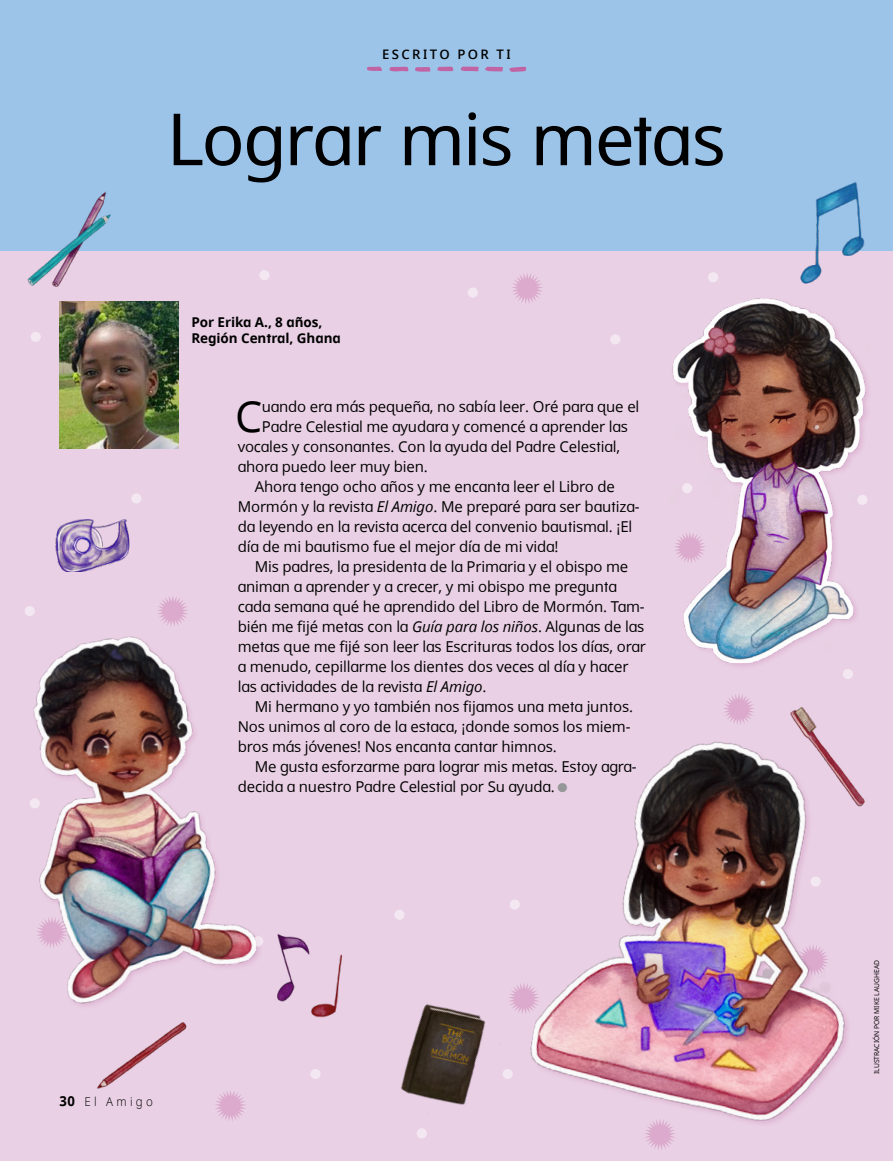
<style>
.page{position:relative;width:893px;height:1161px;background:#fff}
.page>*{position:absolute;margin:0;border:0;box-sizing:border-box;transform-origin:0 0}
.t1{font:72px "Dots Solid Condlds Lat";letter-spacing:-.025em;color:#000;scale:1.1 1}
.p1_first{font:43.05px "Dots Solidlds Lat";color:#000}
.p1{font:15px/20px "Dots Solidlds Lat";letter-spacing:-.01em;color:#000}
.p1_first-2{font:15px "Dots Solidlds Lat";letter-spacing:-.01em;color:#000}
.t2{font:700 13.5px/15.8px "Dots Solidlds Lat";letter-spacing:-.005em;color:#000}
.t3{font:600 13.2px "Dots Solidlds Lat";letter-spacing:.18em;color:#000}
.t4{font:300 12.3px "Dots Solidlds Lat";letter-spacing:.28em;color:#000;scale:.95 1}
.t5{font:6.75px "Dots Solidlds Lat";color:#000}
.s1{font-style:italic}
.s2{font-family:"Ding P Ilds Dpi";font-size:12.75px;color:#969798}
.s3{font-weight:700;font-size:13.8px}
</style>
<div class="page">
<div style="left:0;top:251px;width:893px;height:910px;background:#e9d0e4"></div>
<div style="left:0;top:0;width:893px;height:251px;background:#9cc4e9"></div>
<img style="left:60px;top:301px;width:119px;height:147px">
<svg style="left:389px;top:67px;width:19px;height:4px"></svg>
<svg style="left:460px;top:66px;width:19px;height:5px"></svg>
<svg style="left:485px;top:67px;width:18px;height:5px"></svg>
<svg style="left:509px;top:67px;width:17px;height:5px"></svg>
<svg style="left:415px;top:67px;width:15px;height:5px"></svg>
<svg style="left:437px;top:67px;width:16px;height:4px"></svg>
<svg style="left:367px;top:67px;width:15px;height:4px"></svg>
<img style="left:672px;top:298px;width:196px;height:365px">
<img style="left:27px;top:615px;width:236px;height:391px">
<img style="left:510px;top:741px;width:338px;height:383px">
<img style="left:400px;top:975px;width:123px;height:161px">
<img style="left:773px;top:707px;width:92px;height:109px">
<svg style="left:157px;top:596px;width:32px;height:31px"></svg>
<svg style="left:512px;top:273px;width:31px;height:31px"></svg>
<svg style="left:674px;top:531px;width:32px;height:33px"></svg>
<svg style="left:724px;top:694px;width:30px;height:30px"></svg>
<svg style="left:508px;top:982px;width:32px;height:32px"></svg>
<svg style="left:215px;top:1090px;width:31px;height:31px"></svg>
<div style="left:259px;top:270px;width:11px;height:10px;background:#f3e7f1;border-radius:50%"></div>
<div style="left:131px;top:493px;width:10px;height:10px;background:#f3e7f1;border-radius:50%"></div>
<div style="left:31px;top:332px;width:10px;height:10px;background:#f3e7f1;border-radius:50%"></div>
<div style="left:468px;top:287px;width:10px;height:11px;background:#f3e7f1;border-radius:50%"></div>
<div style="left:610px;top:334px;width:10px;height:10px;background:#f3e7f1;border-radius:50%"></div>
<div style="left:708px;top:272px;width:10px;height:10px;background:#f3e7f1;border-radius:50%"></div>
<div style="left:682px;top:483px;width:10px;height:10px;background:#f3e7f1;border-radius:50%"></div>
<div style="left:25px;top:606px;width:10px;height:10px;background:#f3e7f1;border-radius:50%"></div>
<svg style="left:253px;top:936px;width:10px;height:10px"></svg>
<div style="left:30px;top:798px;width:10px;height:10px;background:#f3e7f1;border-radius:50%"></div>
<div style="left:503px;top:1069px;width:10px;height:10px;background:#f3e7f1;border-radius:50%"></div>
<div style="left:310px;top:1069px;width:11px;height:10px;background:#f3e7f1;border-radius:50%"></div>
<div style="left:394px;top:909px;width:10px;height:11px;background:#f3e7f1;border-radius:50%"></div>
<div style="left:417px;top:1128px;width:10px;height:10px;background:#f3e7f1;border-radius:50%"></div>
<div style="left:510px;top:899px;width:10px;height:10px;background:#f3e7f1;border-radius:50%"></div>
<div style="left:810px;top:876px;width:11px;height:11px;background:#f3e7f1;border-radius:50%"></div>
<div style="left:843px;top:669px;width:10px;height:10px;background:#f3e7f1;border-radius:50%"></div>
<div style="left:857px;top:495px;width:10px;height:10px;background:#f3e7f1;border-radius:50%"></div>
<img style="left:800px;top:182px;width:65px;height:102px">
<img style="left:277px;top:934px;width:65px;height:84px">
<img style="left:27px;top:191px;width:84px;height:96px">
<svg style="left:644px;top:1118px;width:32px;height:32px"></svg>
<img style="left:55px;top:519px;width:75px;height:53px">
<img style="left:97px;top:1022px;width:90px;height:67px">
<p class="t3" style="left:382px;top:45px;width:130px">ESCRITO POR TI</p>
<p class="t1" style="left:167px;top:86px;width:510px">Lograr mis metas</p>
<p class="t2" style="left:191px;top:315px;width:151px">Por Erika A., 8 años,<br>Región Central, Ghana</p>
<p class="p1_first" style="left:235px;top:385px;width:29px">C</p>
<p class="p1_first-2" style="left:262px;top:395px;width:379px">uando era más pequeña, no sabía leer. Oré para que el</p>
<p class="p1_first-2" style="left:262px;top:415px;width:368px">Padre Celestial me ayudara y comencé a aprender las</p>
<p class="p1_first-2" style="left:238px;top:435px;width:384px">vocales y consonantes. Con la ayuda del Padre Celestial,</p>
<p class="p1_first-2" style="left:238px;top:455px;width:192px">ahora puedo leer muy bien.</p>
<p class="p1" style="left:238px;top:476px;width:403px;text-indent:17px">Ahora tengo ocho años y me encanta leer el Libro de Mormón y la revista <span class="s1">El Amigo</span>. Me preparé para ser bautiza&shy;da leyendo en la revista acerca del convenio bautismal. ¡El día de mi bautismo fue el mejor día de mi vida!</p>
<p class="p1" style="left:238px;top:556px;width:410px;text-indent:17px">Mis padres, la presidenta de la Primaria y el obispo me animan a aprender y a crecer, y mi obispo me pregunta cada semana qué he aprendido del Libro de Mormón. Tam&shy;bién me fijé metas con la <span class="s1">Guía para los niños</span>. Algunas de las metas que me fijé son leer las Escrituras todos los días, orar a menudo, cepillarme los dientes dos veces al día y hacer las actividades de la revista <span class="s1">El Amigo</span>.</p>
<p class="p1" style="left:238px;top:696px;width:397px;text-indent:17px">Mi hermano y yo también nos fijamos una meta juntos.<br>Nos unimos al coro de la estaca, ¡donde somos los miem&shy;bros más jóvenes! Nos encanta cantar himnos.</p>
<p class="p1" style="left:238px;top:756px;width:400px;text-indent:17px">Me gusta esforzarme para lograr mis metas. Estoy agra&shy;decida a nuestro Padre Celestial por Su ayuda. <span class="s2">●</span></p>
<p class="t4" style="left:60px;top:1092px;width:100px"><span class="s3">30</span> El Amigo</p>
<p class="t5" style="left:872px;top:1074px;width:115px;rotate:-90deg">ILUSTRACIÓN POR MIKE LAUGHEAD</p>
</div>
